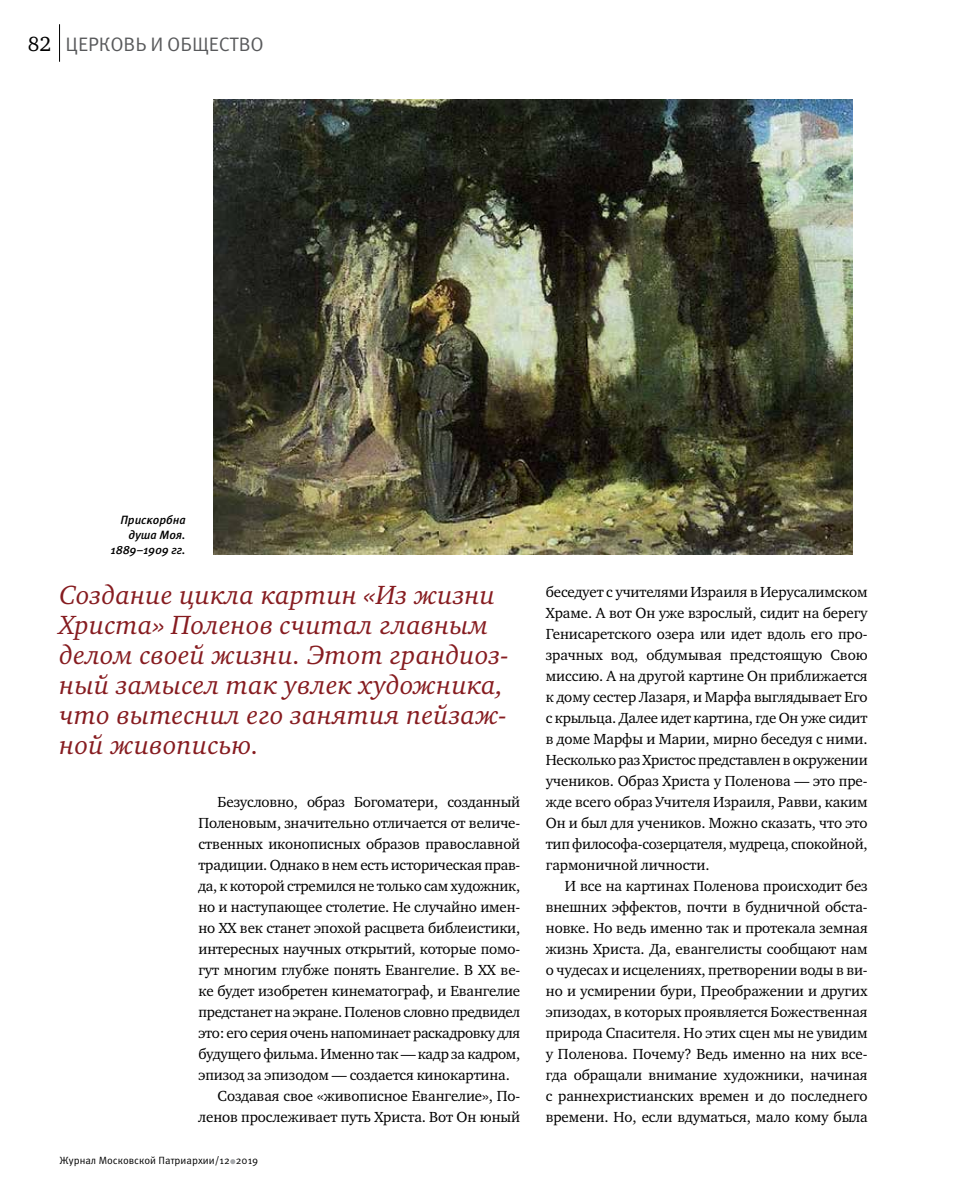
<style>
.page{position:relative;width:957px;height:1191px;background:#fff}
.page>*{position:absolute;margin:0;border:0;box-sizing:border-box;transform-origin:0 0}
.t1{font:italic 27px/30px "Charter ITC";letter-spacing:.01em;color:#861c20}
.t2{font:19.5px "Meta Pro";letter-spacing:-.005em;color:#58595b}
.t3{font:15px/21px "Charter ITC";letter-spacing:-.01em;color:#000;text-align:justify}
.t4{font:italic 500 12px/15px "Meta Pro";letter-spacing:-.005em;color:#000;text-align:right}
.t5{font:10.5px "Meta Pro";color:#000}
.s1{font-family:"Charter ITC";font-size:21px;color:#000}
</style>
<div class="page">
<svg style="left:230px;top:1159px;width:5px;height:5px"></svg>
<hr style="left:59px;top:24px;width:1px;height:38px;background:#000">
<img style="left:213px;top:100px;width:640px;height:455px">
<h2 class="t2" style="left:28px;top:32px;width:238px"><span class="s1">82</span> ЦЕРКОВЬ И ОБЩЕСТВО</h2>
<p class="t4" style="left:110px;top:513px;width:77px">Прискорбна душа Моя.<br>1889–1909 гг.</p>
<h1 class="t1" style="left:60px;top:580px;width:451px">Создание цикла картин «Из жизни<br>Христа» Поленов считал главным делом своей жизни. Этот грандиоз&shy;ный замысел так увлек художника, что вытеснил его занятия пейзаж&shy;ной живописью.</h1>
<p class="t3" style="left:218px;top:791px;width:304px">Безусловно, образ Богоматери, созданный</p>
<p class="t3" style="left:198px;top:812px;width:323px">Поленовым, значительно отличается от величе-</p>
<p class="t3" style="left:198px;top:833px;width:323px">ственных иконописных образов православной</p>
<p class="t3" style="left:198px;top:854px;width:323px">традиции. Однако в нем есть историческая прав-</p>
<p class="t3" style="left:198px;top:875px;width:323px">да, к которой стремился не только сам художник,</p>
<p class="t3" style="left:198px;top:896px;width:323px">но и наступающее столетие. Не случайно имен-</p>
<p class="t3" style="left:198px;top:917px;width:323px">но ХХ век станет эпохой расцвета библеистики,</p>
<p class="t3" style="left:198px;top:938px;width:323px">интересных научных открытий, которые помо-</p>
<p class="t3" style="left:198px;top:959px;width:323px">гут многим глубже понять Евангелие. В ХХ ве-</p>
<p class="t3" style="left:198px;top:980px;width:323px">ке будет изобретен кинематограф, и Евангелие</p>
<p class="t3" style="left:198px;top:1001px;width:323px">предстанет на экране. Поленов словно предвидел</p>
<p class="t3" style="left:198px;top:1022px;width:323px">это: его серия очень напоминает раскадровку для</p>
<p class="t3" style="left:198px;top:1043px;width:323px">будущего фильма. Именно так — кадр за кадром,</p>
<p class="t3" style="left:198px;top:1064px;width:313px">эпизод за эпизодом — создается кинокартина.</p>
<p class="t3" style="left:218px;top:1085px;width:304px">Создавая свое «живописное Евангелие», По-</p>
<p class="t3" style="left:198px;top:1106px;width:323px">ленов прослеживает путь Христа. Вот Он юный</p>
<p class="t5" style="left:60px;top:1153px;width:200px">Журнал Московской Патриархии/12 2019</p>
<p class="t3" style="left:546px;top:581px;width:323px">беседует с учителями Израиля в Иерусалимском Храме. А вот Он уже взрослый, сидит на берегу Генисаретского озера или идет вдоль его про&shy;зрачных вод, обдумывая предстоящую Свою миссию. А на другой картине Он приближается к дому сестер Лазаря, и Марфа выглядывает Его с крыльца. Далее идет картина, где Он уже сидит в доме Марфы и Марии, мирно беседуя с ними.<br>Несколько раз Христос представлен в окружении учеников. Образ Христа у Поленова — это пре&shy;жде всего образ Учителя Израиля, Равви, каким Он и был для учеников. Можно сказать, что это тип философа-созерцателя, мудреца, спокойной, гармоничной личности.</p>
<p class="t3" style="left:546px;top:875px;width:323px;text-indent:19px">И все на картинах Поленова происходит без внешних эффектов, почти в будничной обста&shy;новке. Но ведь именно так и протекала земная жизнь Христа. Да, евангелисты сообщают нам о чудесах и исцелениях, претворении воды в ви&shy;но и усмирении бури, Преображении и других эпизодах, в которых проявляется Божественная природа Спасителя. Но этих сцен мы не увидим у Поленова. Почему? Ведь именно на них все&shy;гда обращали внимание художники, начиная с раннехристианских времен и до последнего времени. Но, если вдуматься, мало кому была</p>
</div>
